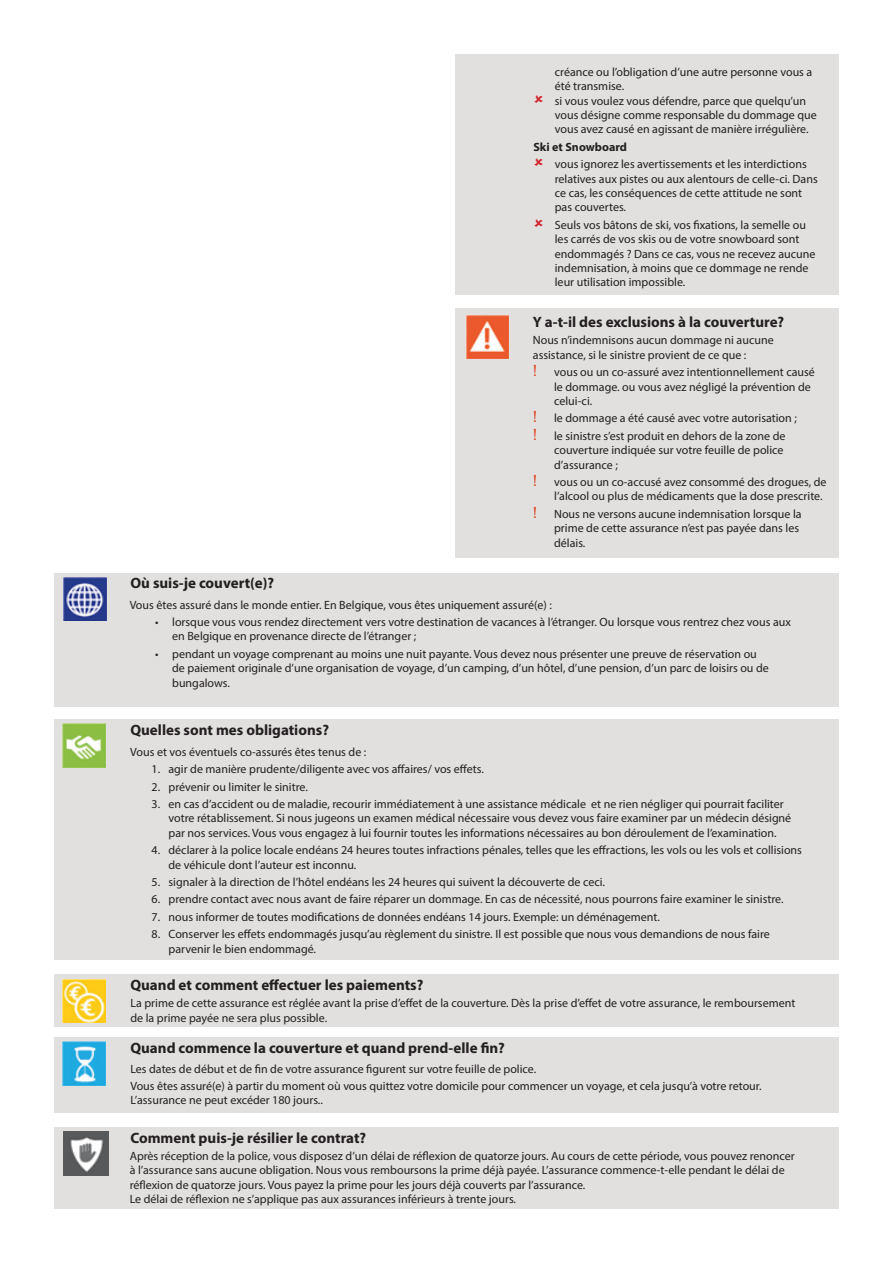
<style>
.page{position:relative;width:893px;height:1263px;background:#fff}
.page>*{position:absolute;margin:0;border:0;box-sizing:border-box;transform-origin:0 0}
.Headers{font:700 15px "Myriad Pro";color:#231f20}
.Main_text{font:12px/14.4px "Myriad Pro";color:#231f20}
.Black_Tick_Bullets{font:12px "Myriad Pro";color:#231f20}
.Main_text-2{font:700 12px "Myriad Pro";color:#231f20}
.s1{font-family:"Franklin Gothic";font-size:16.5px;color:#de461f}
</style>
<div class="page">
<div style="left:54px;top:720px;width:785px;height:240px;background:#e2dfdf"></div>
<img style="left:62px;top:724px;width:43px;height:44px">
<div style="left:54px;top:573px;width:785px;height:134px;background:#e2dfdf"></div>
<img style="left:64px;top:577px;width:42px;height:44px">
<div style="left:54px;top:975px;width:785px;height:52px;background:#e2dfdf"></div>
<div style="left:54px;top:1037px;width:785px;height:76px;background:#e2dfdf"></div>
<div style="left:54px;top:1127px;width:785px;height:82px;background:#e2dfdf"></div>
<img style="left:62px;top:980px;width:43px;height:43px">
<img style="left:63px;top:1041px;width:42px;height:44px">
<img style="left:64px;top:1131px;width:45px;height:44px">
<div style="left:455px;top:308px;width:384px;height:250px;background:#e2dfdf"></div>
<img style="left:466px;top:315px;width:43px;height:43px">
<div style="left:455px;top:54px;width:384px;height:240px;background:#e2dfdf"></div>
<p class="Main_text" style="left:555px;top:64px;width:259px">créance ou l’obligation d’une autre personne vous a été transmise.</p>
<p class="Main_text" style="left:555px;top:93px;width:263px">si vous voulez vous défendre, parce que quelqu’un vous désigne comme responsable du dommage que vous avez causé en agissant de manière irrégulière.</p>
<p class="Main_text-2" style="left:534px;top:139px;width:95px">Ski et Snowboard</p>
<p class="Main_text" style="left:555px;top:157px;width:264px">vous ignorez les avertissements et les interdictions relatives aux pistes ou aux alentours de celle-ci. Dans ce cas, les conséquences de cette attitude ne sont pas couvertes.</p>
<p class="Main_text" style="left:555px;top:217px;width:262px">Seuls vos bâtons de ski, vos fixations, la semelle ou les carrés de vos skis ou de votre snowboard sont endommagés ? Dans ce cas, vous ne recevez aucune indemnisation, à moins que ce dommage ne rende leur utilisation impossible.</p>
<p class="Headers" style="left:533px;top:312px;width:253px">Y a-t-il des exclusions à la couverture?</p>
<p class="Main_text" style="left:533px;top:333px;width:242px">Nous n’indemnisons aucun dommage ni aucune assistance, si le sinistre provient de ce que :</p>
<p class="Main_text" style="left:554px;top:365px;width:262px;text-indent:-21px"><span class="s1">!</span> vous ou un co-assuré avez intentionnellement causé le dommage. ou vous avez négligé la prévention de celui-ci.</p>
<p class="Main_text" style="left:533px;top:411px;width:265px"><span class="s1">!</span> le dommage a été causé avec votre autorisation ;</p>
<p class="Main_text" style="left:554px;top:428px;width:233px;text-indent:-21px"><span class="s1">!</span> le sinistre s’est produit en dehors de la zone de couverture indiquée sur votre feuille de police d’assurance ;</p>
<p class="Main_text" style="left:554px;top:474px;width:274px;text-indent:-21px"><span class="s1">!</span> vous ou un co-accusé avez consommé des drogues, de l’alcool ou plus de médicaments que la dose prescrite.</p>
<p class="Main_text" style="left:554px;top:506px;width:249px;text-indent:-21px"><span class="s1">!</span> Nous ne versons aucune indemnisation lorsque la prime de cette assurance n’est pas payée dans les délais.</p>
<p class="Headers" style="left:130px;top:573px;width:145px">Où suis-je couvert(e)?</p>
<p class="Black_Tick_Bullets" style="left:130px;top:597px;width:424px">Vous êtes assuré dans le monde entier. En Belgique, vous êtes uniquement assuré(e) :</p>
<p class="Main_text" style="left:172px;top:615px;width:620px;text-indent:-17px">• lorsque vous vous rendez directement vers votre destination de vacances à l’étranger. Ou lorsque vous rentrez chez vous aux en Belgique en provenance directe de l’étranger ;</p>
<p class="Main_text" style="left:172px;top:646px;width:598px;text-indent:-17px">• pendant un voyage comprenant au moins une nuit payante. Vous devez nous présenter une preuve de réservation ou de paiement originale d’une organisation de voyage, d’un camping, d’un hôtel, d’une pension, d’un parc de loisirs ou de bungalows.</p>
<p class="Headers" style="left:130px;top:720px;width:200px">Quelles sont mes obligations?</p>
<p class="Main_text" style="left:130px;top:744px;width:238px">Vous et vos éventuels co-assurés êtes tenus de :</p>
<p class="Main_text" style="left:152px;top:762px;width:334px">1. agir de manière prudente/diligente avec vos affaires/ vos effets.</p>
<p class="Main_text" style="left:152px;top:779px;width:158px">2. prévenir ou limiter le sinitre.</p>
<p class="Main_text" style="left:169px;top:797px;width:624px;text-indent:-17px">3. en cas d’accident ou de maladie, recourir immédiatement à une assistance médicale et ne rien négliger qui pourrait faciliter votre rétablissement. Si nous jugeons un examen médical nécessaire vous devez vous faire examiner par un médecin désigné par nos services. Vous vous engagez à lui fournir toutes les informations nécessaires au bon déroulement de l’examination.</p>
<p class="Main_text" style="left:169px;top:843px;width:635px;text-indent:-17px">4. déclarer à la police locale endéans 24 heures toutes infractions pénales, telles que les effractions, les vols ou les vols et collisions de véhicule dont l’auteur est inconnu.</p>
<p class="Main_text" style="left:152px;top:875px;width:455px">5. signaler à la direction de l’hôtel endéans les 24 heures qui suivent la découverte de ceci.</p>
<p class="Main_text" style="left:152px;top:892px;width:634px">6. prendre contact avec nous avant de faire réparer un dommage. En cas de nécessité, nous pourrons faire examiner le sinistre.</p>
<p class="Main_text" style="left:152px;top:909px;width:510px">7. nous informer de toutes modifications de données endéans 14 jours. Exemple: un déménagement.</p>
<p class="Main_text" style="left:169px;top:927px;width:603px;text-indent:-17px">8. Conserver les effets endommagés jusqu’au règlement du sinistre. Il est possible que nous vous demandions de nous faire parvenir le bien endommagé.</p>
<p class="Headers" style="left:130px;top:975px;width:294px">Quand et comment effectuer les paiements?</p>
<p class="Main_text" style="left:130px;top:996px;width:666px">La prime de cette assurance est réglée avant la prise d’effet de la couverture. Dès la prise d’effet de votre assurance, le remboursement de la prime payée ne sera plus possible.</p>
<p class="Headers" style="left:130px;top:1038px;width:376px">Quand commence la couverture et quand prend-elle fin?</p>
<p class="Main_text" style="left:130px;top:1061px;width:407px">Les dates de début et de fin de votre assurance figurent sur votre feuille de police.</p>
<p class="Main_text" style="left:130px;top:1078px;width:633px">Vous êtes assuré(e) à partir du moment où vous quittez votre domicile pour commencer un voyage, et cela jusqu’à votre retour.<br>L’assurance ne peut excéder 180 jours..</p>
<p class="Headers" style="left:130px;top:1128px;width:237px">Comment puis-je résilier le contrat?</p>
<p class="Main_text" style="left:130px;top:1148px;width:667px">Après réception de la police, vous disposez d’un délai de réflexion de quatorze jours. Au cours de cette période, vous pouvez renoncer à l’assurance sans aucune obligation. Nous vous remboursons la prime déjà payée. L’assurance commence-t-elle pendant le délai de réflexion de quatorze jours. Vous payez la prime pour les jours déjà couverts par l’assurance.</p>
<p class="Main_text" style="left:130px;top:1191px;width:388px">Le délai de réflexion ne s’applique pas aux assurances inférieurs à trente jours.</p>
</div>
